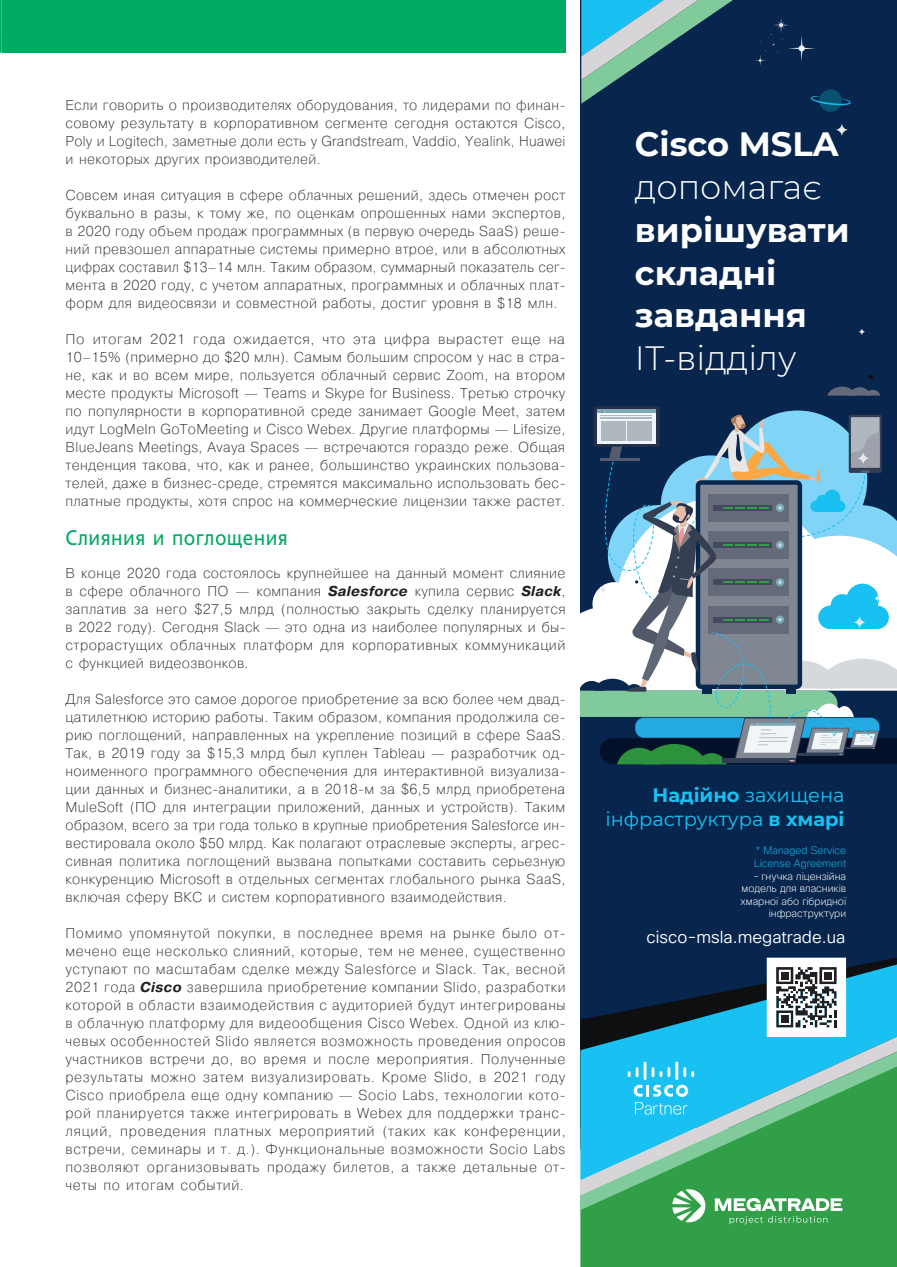
<style>
.page{position:relative;width:897px;height:1267px;background:#fff}
.page>*{position:absolute;margin:0;border:0;box-sizing:border-box;transform-origin:0 0}
.t1{font:700 33.6px/42.8px "Montserrat";color:#fff}
.Подзаголовок{font:21px "Free Set";letter-spacing:.025em;color:#00a964;scale:.9 1}
.t2{font:19.35px/23.7px "Montserrat";color:#18c1f2;text-align:right}
.t3{font:16.95px "Cisco Sans TT Light";color:#fff}
.Текст_osn_GREP{font:200 14.25px/18px "Pragmatica";letter-spacing:.025em;color:#231f20;text-align:justify}
.t4{font:200 10.5px/12.6px "Cisco Sans TT";color:#fff;text-align:right}
.t5{font:200 10.5px/12.6px "Cisco Sans TT";color:#15bbef}
.s1{font-weight:700;font-style:italic}
.s2{font-weight:300}
.s3{font-weight:700}
</style>
<div class="page">
<div style="left:2px;top:0;width:563px;height:53px;background:#00a964"></div>
<div style="left:580px;top:0;width:316px;height:1128px;background:#08264d"></div>
<svg style="left:580px;top:959px;width:316px;height:68px"></svg>
<div style="left:580px;top:1210px;width:316px;height:56px;background:#319f47"></div>
<svg style="left:580px;top:1027px;width:316px;height:15px;background:#1b9bc1"></svg>
<svg style="left:580px;top:1042px;width:316px;height:168px;background:#40b6a3"></svg>
<svg style="left:581px;top:0;width:269px;height:112px"></svg>
<svg style="left:827px;top:386px;width:53px;height:9px"></svg>
<svg style="left:868px;top:374px;width:5px;height:5px"></svg>
<svg style="left:858px;top:328px;width:7px;height:7px"></svg>
<svg style="left:835px;top:123px;width:13px;height:13px"></svg>
<svg style="left:580px;top:406px;width:316px;height:358px"></svg>
<svg style="left:714px;top:1197px;width:128px;height:27px"></svg>
<svg style="left:672px;top:1188px;width:35px;height:34px"></svg>
<svg style="left:766px;top:957px;width:79px;height:79px;background:#b7bbbd"></svg>
<div style="left:781px;top:972px;width:7px;height:7px;background:#231f20"></div>
<div style="left:824px;top:972px;width:7px;height:7px;background:#231f20"></div>
<div style="left:781px;top:1015px;width:7px;height:7px;background:#231f20"></div>
<svg style="left:0;top:0;width:2px;height:53px"></svg>
<p class="Текст_osn_GREP" style="left:66px;top:95px;width:501px">Если говорить о производителях оборудования, то лидерами по финан‑ совому результату в корпоративном сегменте сегодня остаются Cisco, Poly и Logitech, заметные доли есть у Grandstream, Vaddio, Yealink, Huawei и некоторых других производителей.</p>
<p class="Текст_osn_GREP" style="left:66px;top:185px;width:501px">Совсем иная ситуация в сфере облачных решений, здесь отмечен рост буквально в разы, к тому же, по оценкам опрошенных нами экспертов, в 2020 году объем продаж программных (в первую очередь SaaS) реше‑ ний превзошел аппаратные системы примерно втрое, или в абсолютных цифрах составил $13–14 млн. Таким образом, суммарный показатель сег‑ мента в 2020 году, с учетом аппаратных, программных и облачных плат‑ форм для видеосвязи и совместной работы, достиг уровня в $18 млн.</p>
<p class="Текст_osn_GREP" style="left:66px;top:329px;width:501px">По итогам 2021 года ожидается, что эта цифра вырастет еще на 10–15% (примерно до $20 млн). Самым большим спросом у нас в стра‑ не, как и во всем мире, пользуется облачный сервис Zoom, на втором месте продукты Microsoft — Teams и Skype for Business. Третью строчку по популярности в корпоративной среде занимает Google Meet, затем идут LogMeIn GoToMeeting и Cisco Webex. Другие платформы — Lifesize, BlueJeans Meetings, Avaya Spaces — встречаются гораздо реже. Общая тенденция такова, что, как и ранее, большинство украинских пользова‑ телей, даже в бизнес-среде, стремятся максимально использовать бес‑ платные продукты, хотя спрос на коммерческие лицензии также растет.</p>
<p class="Подзаголовок" style="left:66px;top:525px;width:248px">Слияния и поглощения</p>
<p class="Текст_osn_GREP" style="left:66px;top:563px;width:501px">В конце 2020 года состоялось крупнейшее на данный момент слияние в сфере облачного ПО — компания <span class="s1">Salesforce</span> купила сервис <span class="s1">Slack</span>, заплатив за него $27,5 млрд (полностью закрыть сделку планируется в 2022 году). Сегодня Slack — это одна из наиболее популярных и бы‑ строрастущих облачных платформ для корпоративных коммуникаций с функцией видеозвонков.</p>
<p class="Текст_osn_GREP" style="left:66px;top:689px;width:501px">Для Salesforce это самое дорогое приобретение за всю более чем двад‑ цатилетнюю историю работы. Таким образом, компания продолжила се‑ рию поглощений, направленных на укрепление позиций в сфере SaaS.<br>Так, в 2019 году за $15,3 млрд был куплен Tableau — разработчик од‑ ноименного программного обеспечения для интерактивной визуализа‑ ции данных и бизнес-аналитики, а в 2018‑м за $6,5 млрд приобретена MuleSoft (ПО для интеграции приложений, данных и устройств). Таким образом, всего за три года только в крупные приобретения Salesforce ин‑ вестировала около $50 млрд. Как полагают отраслевые эксперты, агрес‑ сивная политика поглощений вызвана попытками составить серьезную конкуренцию Microsoft в отдельных сегментах глобального рынка SaaS, включая сферу ВКС и систем корпоративного взаимодействия.</p>
<p class="Текст_osn_GREP" style="left:66px;top:923px;width:501px">Помимо упомянутой покупки, в последнее время на рынке было от‑ мечено еще несколько слияний, которые, тем не менее, существенно уступают по масштабам сделке между Salesforce и Slack. Так, весной 2021 года <span class="s1">Cisco</span> завершила приобретение компании Slido, разработки которой в области взаимодействия с аудиторией будут интегрированы в облачную платформу для видеообщения Cisсo Webex. Одной из клю‑ чевых особенностей Slido является возможность проведения опросов участников встречи до, во время и после мероприятия. Полученные результаты можно затем визуализировать. Кроме Slido, в 2021 году Cisсo приобрела еще одну компанию — Socio Labs, технологии кото‑ рой планируется также интегрировать в Webex для поддержки транс‑ ляций, проведения платных мероприятий (таких как конференции, встречи, семинары и т. д.). Функциональные возможности Socio Labs позволяют организовывать продажу билетов, а также детальные от‑ четы по итогам событий.</p>
<p class="t3" style="left:646px;top:926px;width:200px">cisco-msla.megatrade.ua</p>
<p class="t1" style="left:634px;top:121px;width:216px">Cisco MSLA <span class="s2">допомагає </span>вирішувати складні завдання<br><span class="s2">ІТ-відділу</span></p>
<p class="t2" style="left:605px;top:782px;width:240px"><span class="s3">Надійно</span> захищена інфраструктура <span class="s3">в хмарі</span></p>
<p class="t5" style="left:754px;top:844px;width:94px">* Managed Service<br>License Agreement</p>
<p class="t4" style="left:740px;top:869px;width:107px">– гнучка ліцензійна модель для власників хмарної або гібридної інфраструктури</p>
</div>
